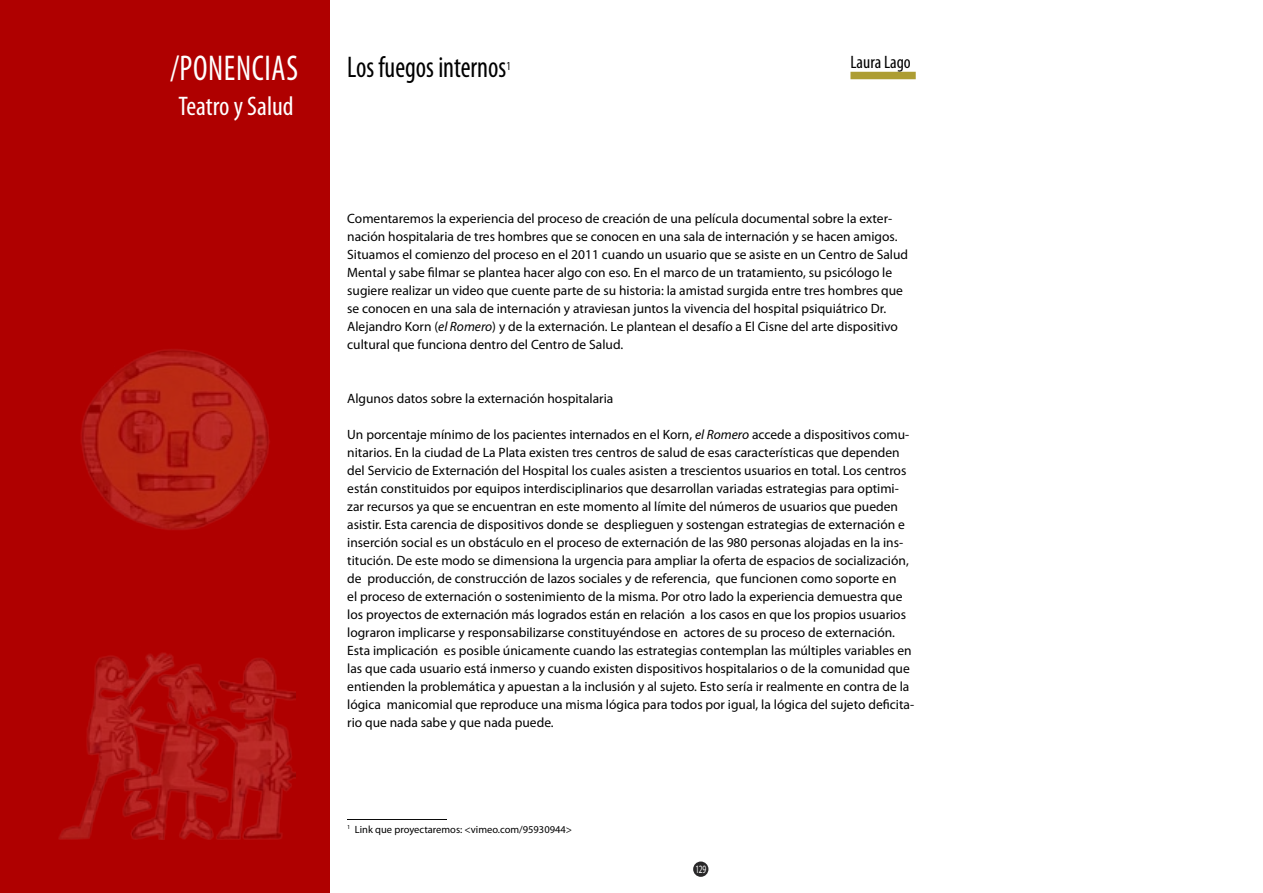
<style>
.page{position:relative;width:1263px;height:893px;background:#fff}
.page>*{position:absolute;margin:0;border:0;box-sizing:border-box;transform-origin:0 0}
.t1{font:condensed 36px "Myriad Pro";letter-spacing:.02em;color:#fff;scale:.9 1}
.t2{font:condensed 30px "Myriad Pro";color:#000;scale:.9 1}
.t3{font:condensed 27px "Myriad Pro";color:#fff}
.t4{font:condensed 18px "Myriad Pro";color:#000}
.t5{font:13.5px/18px "Myriad Pro";color:#000}
.t6{font:condensed 12.3px "Myriad Pro";color:#000;scale:.9 1}
.t7{font:11.25px "Myriad Pro";color:#fff;scale:.67 1}
.t8{font:10.5px "Myriad Pro";color:#000}
.s1{font-style:italic}
</style>
<div class="page">
<div style="left:693px;top:861px;width:15px;height:16px;background:#292829;border-radius:50%"></div>
<div style="left:0;top:0;width:329px;height:893px;background:#af0000"></div>
<div style="left:850px;top:72px;width:66px;height:7px;background:#ad9d33"></div>
<hr style="left:335px;top:818px;width:125px;height:3px;background:#000;opacity:.4">
<img style="left:81px;top:349px;width:189px;height:181px">
<img style="left:59px;top:653px;width:237px;height:187px">
<h1 class="t1" style="left:170px;top:46px;width:144px">/PONENCIAS</h1>
<h3 class="t3" style="left:179px;top:89px;width:117px">Teatro y Salud</h3>
<h2 class="t2" style="left:347px;top:48px;width:178px">Los fuegos internos</h2>
<p class="t6" style="left:506px;top:58px;width:6px">1</p>
<h3 class="t4" style="left:850px;top:51px;width:62px">Laura Lago</h3>
<p class="t5" style="left:347px;top:209px;width:562px">Comentaremos la experiencia del proceso de creación de una película documental sobre la exter&shy;nación hospitalaria de tres hombres que se conocen en una sala de internación y se hacen amigos.<br>Situamos el comienzo del proceso en el 2011 cuando un usuario que se asiste en un Centro de Salud Mental y sabe filmar se plantea hacer algo con eso. En el marco de un tratamiento, su psicólogo le sugiere realizar un video que cuente parte de su historia: la amistad surgida entre tres hombres que se conocen en una sala de internación y atraviesan juntos la vivencia del hospital psiquiátrico Dr.<br>Alejandro Korn (<span class="s1">el Romero</span>) y de la externación. Le plantean el desafío a El Cisne del arte dispositivo cultural que funciona dentro del Centro de Salud.</p>
<p class="t5" style="left:347px;top:389px;width:268px">Algunos datos sobre la externación hospitalaria</p>
<p class="t5" style="left:347px;top:425px;width:568px">Un porcentaje mínimo de los pacientes internados en el Korn, <span class="s1">el Romero</span> accede a dispositivos comu&shy;nitarios. En la ciudad de La Plata existen tres centros de salud de esas características que dependen del Servicio de Externación del Hospital los cuales asisten a trescientos usuarios en total. Los centros están constituidos por equipos interdisciplinarios que desarrollan variadas estrategias para optimi&shy;zar recursos ya que se encuentran en este momento al límite del números de usuarios que pueden asistir. Esta carencia de dispositivos donde se desplieguen y sostengan estrategias de externación e inserción social es un obstáculo en el proceso de externación de las 980 personas alojadas en la ins&shy;titución. De este modo se dimensiona la urgencia para ampliar la oferta de espacios de socialización, de producción, de construcción de lazos sociales y de referencia, que funcionen como soporte en<br>el proceso de externación o sostenimiento de la misma. Por otro lado la experiencia demuestra que los proyectos de externación más logrados están en relación a los casos en que los propios usuarios lograron implicarse y responsabilizarse constituyéndose en actores de su proceso de externación.<br>Esta implicación es posible únicamente cuando las estrategias contemplan las múltiples variables en las que cada usuario está inmerso y cuando existen dispositivos hospitalarios o de la comunidad que entienden la problemática y apuestan a la inclusión y al sujeto. Esto sería ir realmente en contra de la lógica manicomial que reproduce una misma lógica para todos por igual, la lógica del sujeto deficita&shy;rio que nada sabe y que nada puede.</p>
<p class="t8" style="left:347px;top:823px;width:226px"><sup>1</sup> Link que proyectaremos: &lt;vimeo.com/95930944&gt;</p>
<p class="t7" style="left:695px;top:862px;width:18px">129</p>
</div>
